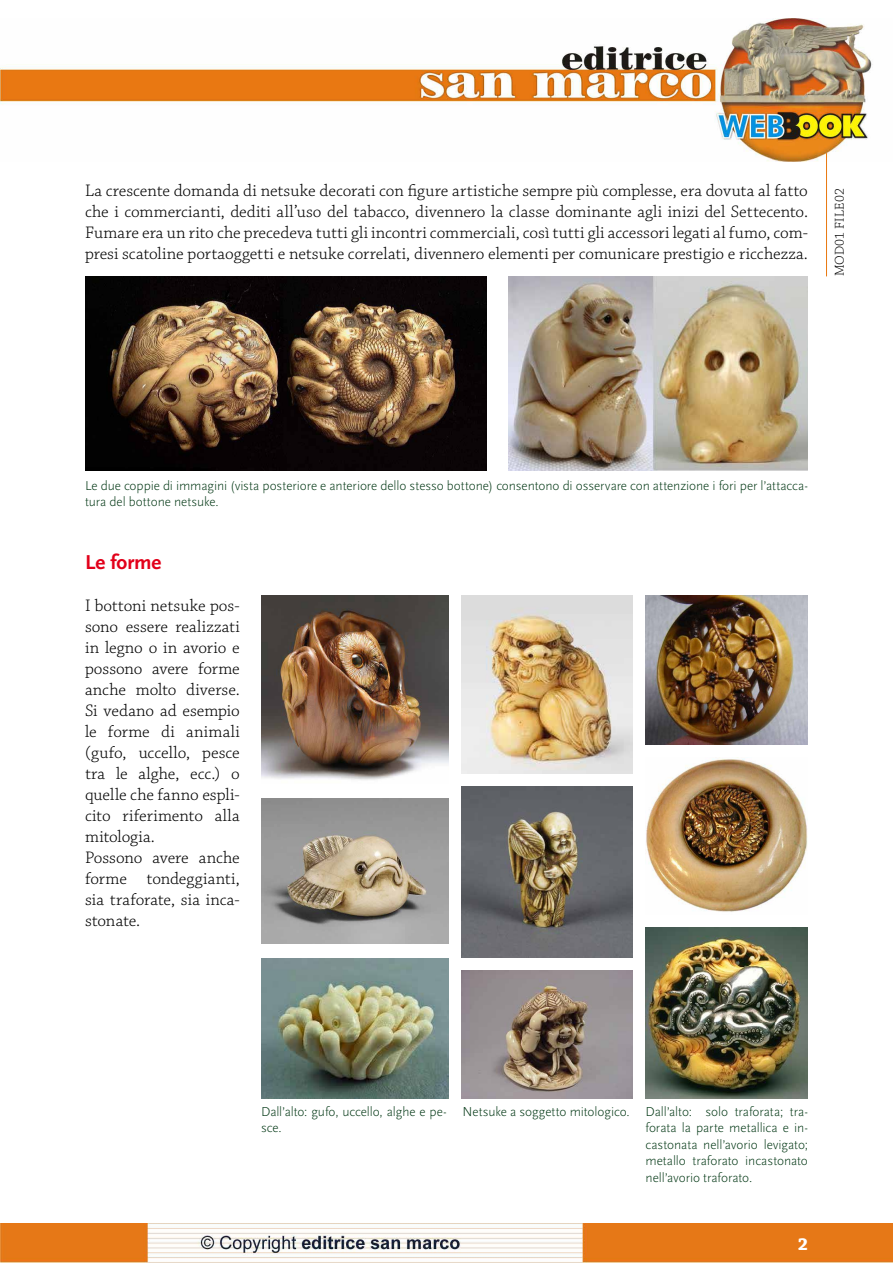
<style>
.page{position:relative;width:893px;height:1263px;background:#fff}
.page>*{position:absolute;margin:0;border:0;box-sizing:border-box;transform-origin:0 0}
.t1{font:700 21px "Scala Sans";letter-spacing:-.005em;color:#e2001a}
.t2{font:700 18px "Chaparral Pro";color:#fff}
.t3{font:300 17.55px/21px "Chaparral Pro";color:#000;text-align:justify}
.t4{font:300 13.5px/16.5px "Scala Sans";letter-spacing:-.005em;color:#003613}
.t5{font:300 13.5px "Chaparral Pro";letter-spacing:.015em;color:#000}
</style>
<div class="page">
<img style="left:0;top:1224px;width:893px;height:39px">
<img style="left:0;top:19px;width:873px;height:143px">
<hr style="left:826px;top:153px;width:1px;height:123px;background:#e97810">
<img style="left:85px;top:276px;width:401px;height:195px">
<img style="left:508px;top:276px;width:300px;height:195px">
<img style="left:261px;top:596px;width:188px;height:184px">
<img style="left:261px;top:798px;width:188px;height:145px">
<img style="left:261px;top:958px;width:188px;height:141px">
<img style="left:462px;top:787px;width:170px;height:170px">
<img style="left:462px;top:971px;width:170px;height:128px">
<img style="left:462px;top:596px;width:170px;height:177px">
<img style="left:645px;top:596px;width:163px;height:148px">
<img style="left:645px;top:757px;width:163px;height:155px">
<img style="left:645px;top:928px;width:163px;height:171px">
<p class="t3" style="left:85px;top:181px;width:724px">La crescente domanda di netsuke decorati con figure artistiche sempre più complesse, era dovuta al fatto che i commercianti, dediti all’uso del tabacco, divennero la classe dominante agli inizi del Settecento.<br>Fumare era un rito che precedeva tutti gli incontri commerciali, così tutti gli accessori legati al fumo, com&shy;presi scatoline portaoggetti e netsuke correlati, divennero elementi per comunicare prestigio e ricchezza.</p>
<p class="t5" style="left:832px;top:276px;width:90px;rotate:-90deg">MOD01 FILE02</p>
<p class="t4" style="left:85px;top:477px;width:724px">Le due coppie di immagini (vista posteriore e anteriore dello stesso bottone) consentono di osservare con attenzione i fori per l’attacca&shy;tura del bottone netsuke.</p>
<p class="t1" style="left:85px;top:551px;width:78px">Le forme</p>
<p class="t3" style="left:85px;top:596px;width:156px;text-align:left">I bottoni netsuke pos&shy;sono essere realizzati in legno o in avorio e possono avere forme anche molto diverse.<br>Si vedano ad esempio le forme di animali (gufo, uccello, pesce tra le alghe, ecc.) o quelle che fanno espli&shy;cito riferimento alla mitologia.<br>Possono avere anche forme tondeggianti, sia traforate, sia inca&shy;stonate.</p>
<p class="t4" style="left:261px;top:1103px;width:187px">Dall’alto: gufo, uccello, alghe e pe&shy;sce.</p>
<p class="t4" style="left:645px;top:1103px;width:164px;text-align:justify;text-indent:-183px">Netsuke a soggetto mitologico. Dall’alto: solo traforata; tra&shy;forata la parte metallica e in&shy;castonata nell’avorio levigato; metallo traforato incastonato nell’avorio traforato.</p>
<p class="t2" style="left:798px;top:1233px;width:12px">2</p>
</div>
